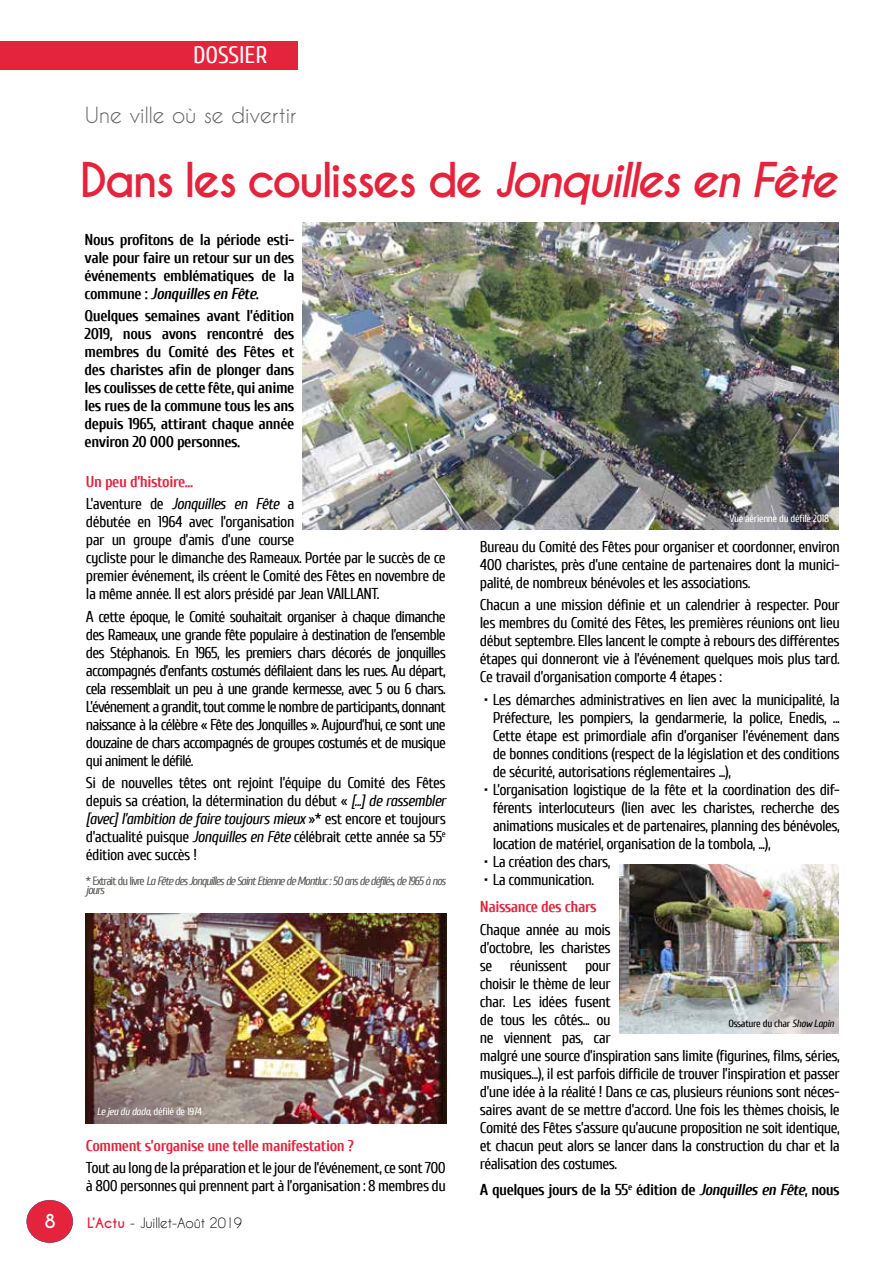
<style>
.page{position:relative;width:893px;height:1263px;background:#fff}
.page>*{position:absolute;margin:0;border:0;box-sizing:border-box;transform-origin:0 0}
.t1{font:700 45px "Caviar Dreams";letter-spacing:-.06em;color:#e4233d}
.t2{font:24px "Cuprum";color:#fff}
.t3{font:21px "Caviar Dreams";color:#5d5d5c}
.t4{font:700 18px "Caviar Dreams";color:#fff}
.t5{font:15.75px/18px "Cuprum";letter-spacing:-.035em;color:#000;text-align:justify}
.t6{font:700 15.75px/18px "Cuprum";letter-spacing:-.03em;color:#000;text-align:justify}
.t7{font:700 15.75px/22.2px "Cuprum";letter-spacing:-.03em;color:#e4233d}
.t8{font:13.5px "Caviar Dreams";letter-spacing:-.01em;color:#000}
.t9{font:italic 12px/9px "Cuprum";letter-spacing:-.09em;color:#5e5d5b}
.t10{font:10.5px "Cuprum";letter-spacing:-.035em;color:#fff}
.t11{font:10.5px "Cuprum";letter-spacing:-.035em;color:#000}
.s1{font-style:italic}
.s2{font-weight:400;color:#000}
.s3{font-weight:400;font-style:italic;color:#000}
.s4{font-style:normal}
.s5{font-weight:700;color:#e4233d}
</style>
<div class="page">
<div style="left:0;top:41px;width:297px;height:28px;background:#e4233d"></div>
<img style="left:303px;top:222px;width:535px;height:307px">
<img style="left:619px;top:864px;width:219px;height:169px">
<img style="left:85px;top:913px;width:361px;height:211px">
<div style="left:27px;top:1200px;width:46px;height:43px;background:#e4233d;border-radius:50%"></div>
<h2 class="t2" style="left:193px;top:42px;width:76px">DOSSIER</h2>
<h3 class="t3" style="left:85px;top:103px;width:213px">Une ville où se divertir</h3>
<h1 class="t1" style="left:80px;top:153px;width:759px">Dans les coulisses de <span class="s1">Jonquilles en Fête</span></h1>
<p class="t6" style="left:85px;top:231px;width:211px">Nous profitons de la période esti&shy;vale pour faire un retour sur un des événements emblématiques de la commune : <span class="s1">Jonquilles en Fête</span>.</p>
<p class="t6" style="left:85px;top:307px;width:211px">Quelques semaines avant l’édition 2019, nous avons rencontré des membres du Comité des Fêtes et des charistes afin de plonger dans les coulisses de cette fête, qui anime les rues de la commune tous les ans depuis 1965, attirant chaque année environ 20 000 personnes.</p>
<p class="t7" style="left:86px;top:471px;width:210px">Un peu d’histoire...<br><span class="s2">L’aventure de</span> <span class="s3">Jonquilles en Fête</span> <span class="s2">a</span></p>
<p class="t5" style="left:86px;top:513px;width:361px;text-align:left">débutée en 1964 avec l’organisation<br>par un groupe d’amis d’une course<br>cycliste pour le dimanche des Rameaux. Portée par le succès de ce premier événement, ils créent le Comité des Fêtes en novembre de la même année. Il est alors présidé par Jean VAILLANT.</p>
<p class="t5" style="left:86px;top:607px;width:361px">A cette époque, le Comité souhaitait organiser à chaque dimanche des Rameaux, une grande fête populaire à destination de l’ensemble des Stéphanois. En 1965, les premiers chars décorés de jonquilles accompagnés d’enfants costumés défilaient dans les rues. Au départ, cela ressemblait un peu à une grande kermesse, avec 5 ou 6 chars.<br>L’événement a grandit, tout comme le nombre de participants, donnant naissance à la célèbre « Fête des Jonquilles ». Aujourd’hui, ce sont une douzaine de chars accompagnés de groupes costumés et de musique qui animent le défilé.</p>
<p class="t5" style="left:86px;top:774px;width:361px">Si de nouvelles têtes ont rejoint l’équipe du Comité des Fêtes depuis sa création, la détermination du début « <span class="s1">[...] de rassembler [avec] l’ambition de faire toujours mieux</span> »* est encore et toujours d’actualité puisque <span class="s1">Jonquilles en Fête</span> célébrait cette année sa 55<sup>e </sup>édition avec succès !</p>
<p class="t9" style="left:86px;top:876px;width:361px"><span class="s4">* Extrait du livre</span> La Fête des Jonquilles de Saint Etienne de Montluc : 50 ans de défilés, de 1965 à nos jours</p>
<p class="t10" style="left:97px;top:1106px;width:107px"><span class="s1">Le jeu du dada</span>, défilé de 1974</p>
<p class="t7" style="left:86px;top:1134px;width:270px">Comment s’organise une telle manifestation ?</p>
<p class="t5" style="left:86px;top:1159px;width:361px">Tout au long de la préparation et le jour de l’événement, ce sont 700 à 800 personnes qui prennent part à l’organisation : 8 membres du</p>
<p class="t4" style="left:44px;top:1210px;width:13px">8</p>
<p class="t8" style="left:87px;top:1214px;width:156px"><span class="s5">L’Actu</span> - Juillet-Août 2019</p>
<p class="t10" style="left:730px;top:512px;width:101px">Vue aérienne du défilé 2018</p>
<p class="t5" style="left:480px;top:538px;width:361px">Bureau du Comité des Fêtes pour organiser et coordonner, environ 400 charistes, près d’une centaine de partenaires dont la munici&shy;palité, de nombreux bénévoles et les associations.</p>
<p class="t5" style="left:480px;top:596px;width:361px">Chacun a une mission définie et un calendrier à respecter. Pour les membres du Comité des Fêtes, les premières réunions ont lieu début septembre. Elles lancent le compte à rebours des différentes étapes qui donneront vie à l’événement quelques mois plus tard.<br>Ce travail d’organisation comporte 4 étapes :</p>
<p class="t5" style="left:493px;top:690px;width:349px;text-indent:-9px">• Les démarches administratives en lien avec la municipalité, la Préfecture, les pompiers, la gendarmerie, la police, Enedis, ...<br>Cette étape est primordiale afin d’organiser l’événement dans de bonnes conditions (respect de la législation et des conditions de sécurité, autorisations réglementaires ...),</p>
<p class="t5" style="left:493px;top:780px;width:349px;text-indent:-9px">• L’organisation logistique de la fête et la coordination des dif&shy;férents interlocuteurs (lien avec les charistes, recherche des animations musicales et de partenaires, planning des bénévoles, location de matériel, organisation de la tombola, ...),</p>
<p class="t5" style="left:484px;top:852px;width:128px">• La création des chars,</p>
<p class="t5" style="left:484px;top:870px;width:112px">• La communication.</p>
<p class="t7" style="left:480px;top:896px;width:118px">Naissance des chars</p>
<p class="t5" style="left:480px;top:920px;width:362px;text-align:left">Chaque année au mois<br>d’octobre, les charistes<br>se réunissent pour<br>choisir le thème de leur<br>char. Les idées fusent<br>de tous les côtés... ou<br>ne viennent pas, car<br>malgré une source d’inspiration sans limite (figurines, films, séries, musiques...), il est parfois difficile de trouver l’inspiration et passer d’une idée à la réalité ! Dans ce cas, plusieurs réunions sont néces&shy;saires avant de se mettre d’accord. Une fois les thèmes choisis, le Comité des Fêtes s’assure qu’aucune proposition ne soit identique, et chacun peut alors se lancer dans la construction du char et la réalisation des costumes.</p>
<p class="t6" style="left:480px;top:1181px;width:361px">A quelques jours de la 55<sup>e</sup> édition de <span class="s1">Jonquilles en Fête</span>, nous</p>
<p class="t11" style="left:728px;top:1018px;width:107px">Ossature du char <span class="s1">Show Lapin</span></p>
</div>
